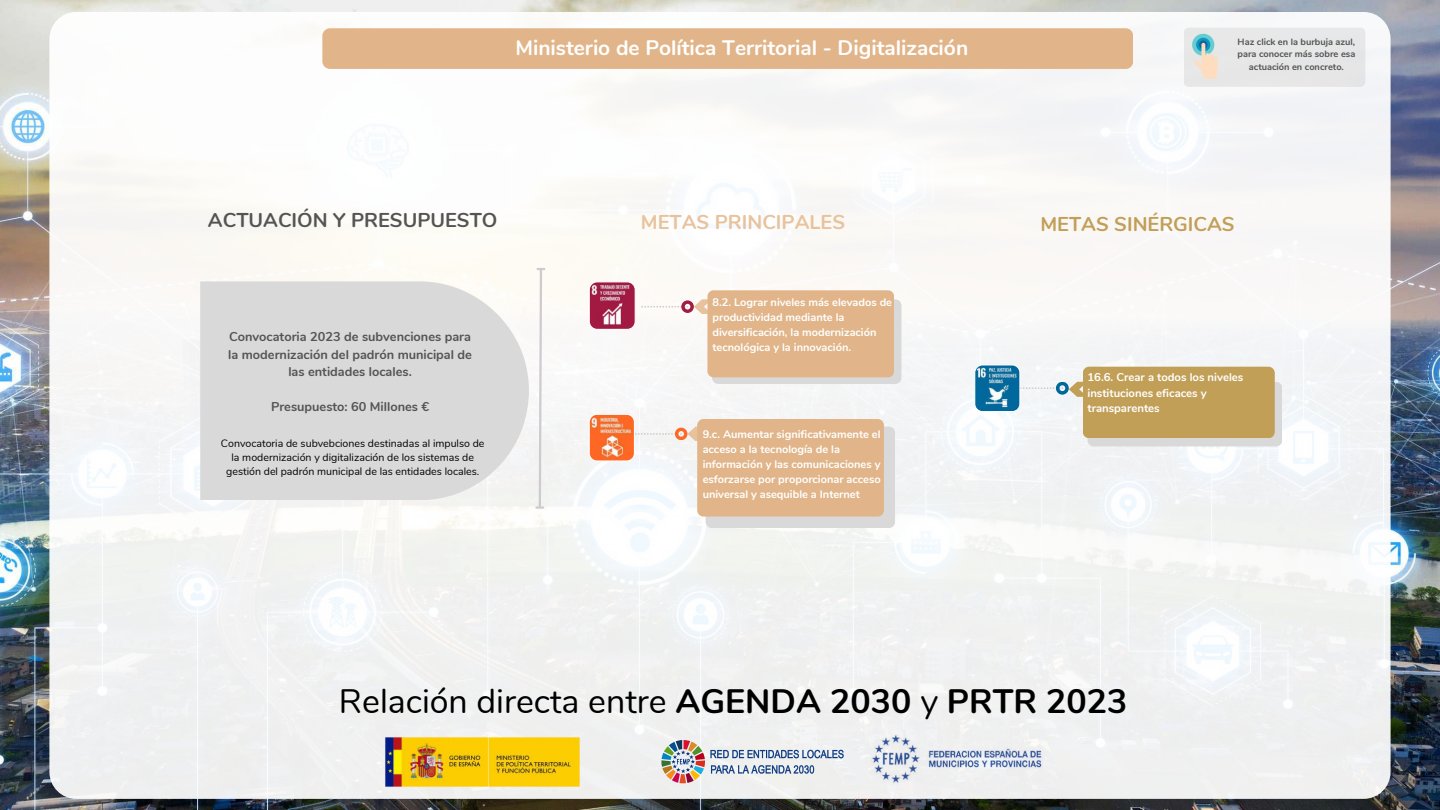
<style>
.page{position:relative;width:1440px;height:810px;background:#fff}
.page>*{position:absolute;margin:0;border:0;box-sizing:border-box;transform-origin:0 0}
.t1{font:33.8px "Nunito";color:#000}
.t2{font:700 20.9px "Nunito";color:#fff}
.t3{font:700 20px "Nunito";color:#545454}
.t4{font:700 20px "Nunito";color:#e8c29c}
.t5{font:700 20px "Nunito";color:#c29f57}
.t6{font:700 12.7px/17.5px "Nunito";color:#545454;text-align:center}
.t7{font:700 11.3px/15.4px "Nunito";color:#fff}
.t8{font:700 11px/15px "Nunito";color:#fff}
.t9{font:10.6px/14.3px "Nunito";color:#000;text-align:center}
.t10{font:700 9.2px/12.7px "Nunito";color:#545454;text-align:center}
.s1{font-weight:700}
</style>
<div class="page">
<img style="left:0;top:0;width:1440px;height:810px">
<div style="left:49px;top:12px;width:1342px;height:787px;background:#f5f6f5;border-radius:27px"></div>
<div style="left:322px;top:28px;width:811px;height:41px;background:#e1b589;border-radius:8px"></div>
<svg style="left:661px;top:740px;width:183px;height:43px"></svg>
<img style="left:872px;top:734px;width:171px;height:65px">
<img style="left:385px;top:736px;width:196px;height:51px">
<div style="left:1184px;top:28px;width:181px;height:59px;background:#e7e7e8;border-radius:5px"></div>
<svg style="left:1192px;top:34px;width:22px;height:22px"></svg>
<svg style="left:1196px;top:38px;width:14px;height:14px"></svg>
<div style="left:1199px;top:41px;width:9px;height:8px;background:#186596;border-radius:50%"></div>
<svg style="left:1194px;top:43px;width:24px;height:36px"></svg>
<div style="left:712px;top:299px;width:189px;height:85px;background:#d9d9d9;border-radius:6px"></div>
<div style="left:707px;top:290px;width:187px;height:87px;background:#e1b589;border-radius:6px"></div>
<svg style="left:589px;top:282px;width:123px;height:48px"></svg>
<svg style="left:200px;top:281px;width:329px;height:219px;background:#dbdbdb"></svg>
<div style="left:706px;top:427px;width:189px;height:101px;background:#d9d9d9;border-radius:6px"></div>
<div style="left:697px;top:419px;width:187px;height:98px;background:#e1b589;border-radius:6px"></div>
<svg style="left:589px;top:414px;width:113px;height:48px"></svg>
<svg style="left:536px;top:268px;width:8px;height:241px"></svg>
<div style="left:1088px;top:382px;width:194px;height:64px;background:#d9d9d9;border-radius:6px"></div>
<div style="left:1083px;top:367px;width:192px;height:71px;background:#c29f57;border-radius:6px"></div>
<svg style="left:975px;top:365px;width:112px;height:46px"></svg>
<h2 class="t2" style="left:515px;top:33px;width:454px">Ministerio de Política Territorial - Digitalización</h2>
<p class="t10" style="left:1238px;top:35px;width:119px">Haz click en la burbuja azul, para conocer más sobre esa actuación en concreto.</p>
<h3 class="t3" style="left:208px;top:205px;width:291px">ACTUACIÓN Y PRESUPUESTO</h3>
<h3 class="t4" style="left:641px;top:207px;width:206px">METAS PRINCIPALES</h3>
<h3 class="t5" style="left:1040px;top:210px;width:196px">METAS SINÉRGICAS</h3>
<p class="t8" style="left:713px;top:294px;width:181px">8.2. Lograr niveles más elevados de productividad mediante la diversificación, la modernización tecnológica y la innovación.</p>
<p class="t6" style="left:228px;top:328px;width:245px">Convocatoria 2023 de subvenciones para la modernización del padrón municipal de las entidades locales.</p>
<p class="t6" style="left:271px;top:398px;width:160px">Presupuesto: 60 Millones €</p>
<p class="t9" style="left:221px;top:435px;width:265px">Convocatoria de subvebciones destinadas al impulso de la modernización y digitalización de los sistemas de gestión del padrón municipal de las entidades locales.</p>
<p class="t8" style="left:703px;top:426px;width:180px">9.c. Aumentar significativamente el acceso a la tecnología de la información y las comunicaciones y esforzarse por proporcionar acceso universal y asequible a Internet</p>
<p class="t7" style="left:1088px;top:369px;width:157px">16.6. Crear a todos los niveles instituciones eficaces y transparentes</p>
<h1 class="t1" style="left:339px;top:677px;width:790px">Relación directa entre <span class="s1">AGENDA 2030</span> y <span class="s1">PRTR 2023</span></h1>
</div>
